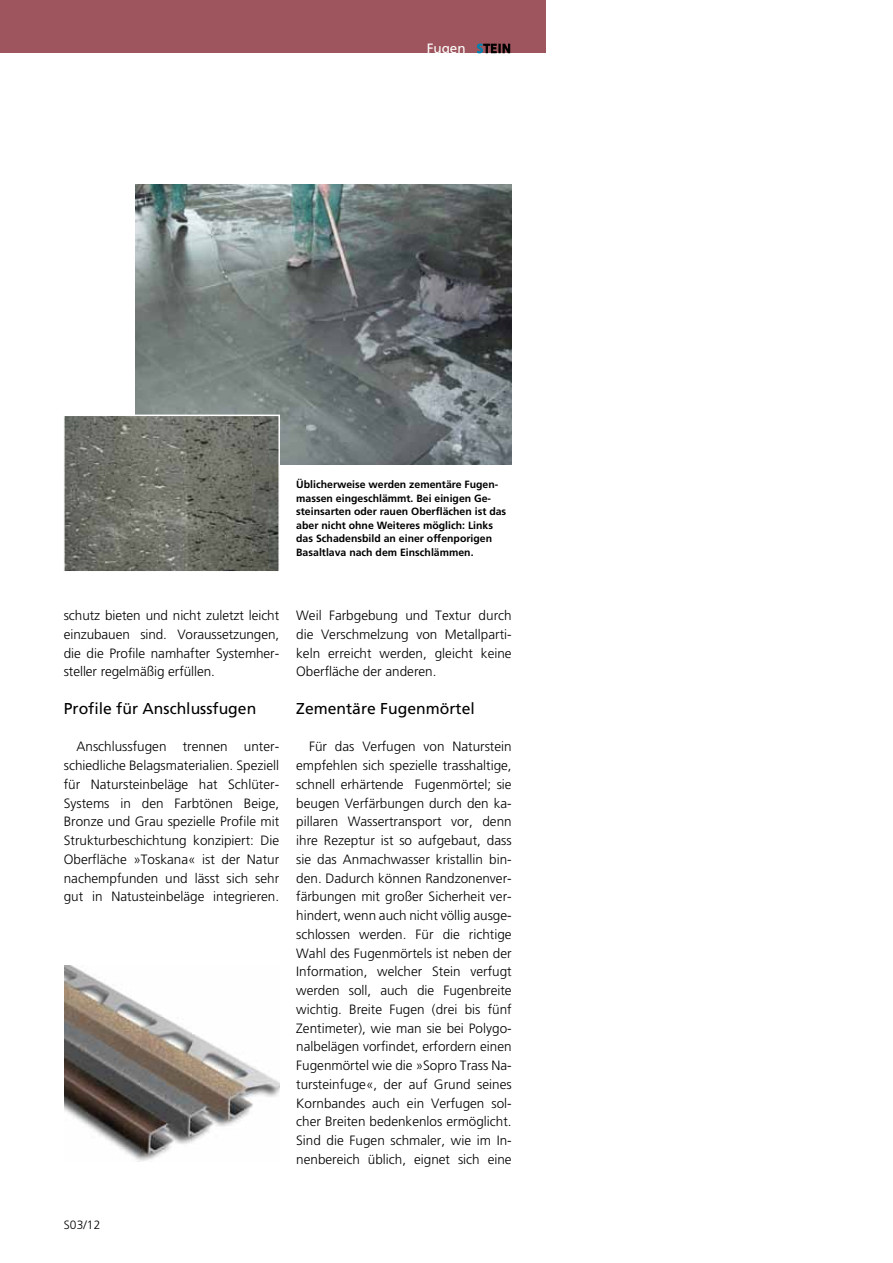
<style>
.page{position:relative;width:893px;height:1263px;background:#fff}
.page>*{position:absolute;margin:0;border:0;box-sizing:border-box;transform-origin:0 0}
.t1{font:15.75px "Frutiger";color:#000}
.t2{font:300 13.5px/18.8px "Frutiger";color:#000;text-align:justify}
.t3{font:13.5px "Frutiger";color:#fff}
.t4{font:300 12px "Frutiger";color:#000}
.t5{font:700 10.5px/13.5px "Frutiger";color:#000}
</style>
<div class="page">
<div style="left:0;top:0;width:546px;height:53px;background:#9e555d"></div>
<svg style="left:477px;top:44px;width:33px;height:9px"></svg>
<img style="left:65px;top:965px;width:215px;height:196px">
<img style="left:135px;top:184px;width:377px;height:281px">
<img style="left:66px;top:418px;width:211px;height:151px">
<div style="left:63px;top:415px;width:217px;height:157px;border:2px solid #fff"></div>
<p class="t3" style="left:427px;top:40px;width:41px">Fugen</p>
<p class="t5" style="left:296px;top:478px;width:212px">Üblicherweise werden zementäre Fugen&shy;massen eingeschlämmt. Bei einigen Ge&shy;steinsarten oder rauen Oberflächen ist das aber nicht ohne Weiteres möglich: Links das Schadensbild an einer offenporigen Basaltlava nach dem Einschlämmen.</p>
<p class="t2" style="left:64px;top:606px;width:217px">schutz bieten und nicht zuletzt leicht einzubauen sind. Voraussetzungen, die die Profile namhafter Systemher&shy;steller regelmäßig erfüllen.</p>
<p class="t1" style="left:64px;top:699px;width:194px">Profile für Anschlussfugen</p>
<p class="t2" style="left:64px;top:737px;width:217px;text-indent:13px">Anschlussfugen trennen unter&shy;schiedliche Belagsmaterialien. Speziell für Natursteinbeläge hat Schlüter-Systems in den Farbtönen Beige, Bronze und Grau spezielle Profile mit Strukturbeschichtung konzipiert: Die Oberfläche »Toskana« ist der Natur nachempfunden und lässt sich sehr gut in Natusteinbeläge integrieren.</p>
<p class="t2" style="left:296px;top:606px;width:217px">Weil Farbgebung und Textur durch die Verschmelzung von Metallparti&shy;keln erreicht werden, gleicht keine Oberfläche der anderen.</p>
<p class="t1" style="left:296px;top:699px;width:180px">Zementäre Fugenmörtel</p>
<p class="t2" style="left:296px;top:737px;width:217px;text-indent:13px">Für das Verfugen von Naturstein empfehlen sich spezielle trasshaltige, schnell erhärtende Fugenmörtel; sie beugen Verfärbungen durch den ka&shy;pillaren Wassertransport vor, denn ihre Rezeptur ist so aufgebaut, dass sie das Anmachwasser kristallin bin&shy;den. Dadurch können Randzonenver&shy;färbungen mit großer Sicherheit ver&shy;hindert, wenn auch nicht völlig ausge&shy;schlossen werden. Für die richtige Wahl des Fugenmörtels ist neben der Information, welcher Stein verfugt werden soll, auch die Fugenbreite wichtig. Breite Fugen (drei bis fünf Zentimeter), wie man sie bei Polygo&shy;nalbelägen vorfindet, erfordern einen Fugenmörtel wie die »Sopro Trass Na&shy;tursteinfuge«, der auf Grund seines Kornbandes auch ein Verfugen sol&shy;cher Breiten bedenkenlos ermöglicht.<br>Sind die Fugen schmaler, wie im In&shy;nenbereich üblich, eignet sich eine</p>
<p class="t4" style="left:64px;top:1218px;width:38px">S03/12</p>
</div>
